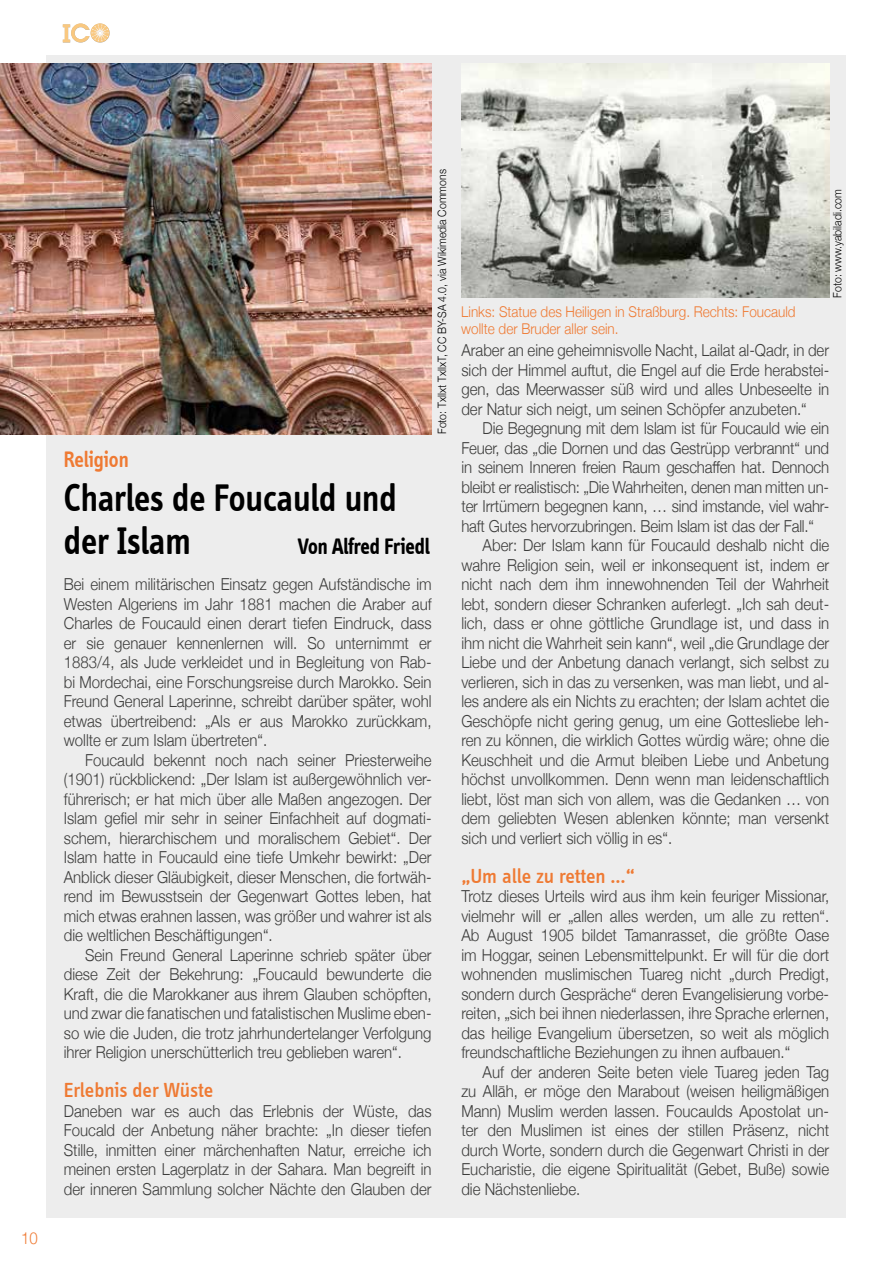
<style>
.page{position:relative;width:893px;height:1263px;background:#fff}
.page>*{position:absolute;margin:0;border:0;box-sizing:border-box;transform-origin:0 0}
.t1{font:600 39.6px/43.2px "Info Disp";letter-spacing:-.005em;color:#000;scale:.91 1}
.t2{font:700 23.1px "Info Disp";letter-spacing:-.01em;color:#000;scale:.91 1}
.t3{font:600 23.1px "Info Disp";color:#ef7a33;scale:.91 1}
.t4{font:500 21px "Info Disp";color:#ef7a33}
.t5{font:300 16.5px/19.5px "Helvetica Neue";color:#3c3c3b;text-align:justify;scale:.91 1}
.t6{font:300 16.5px "Helvetica Neue";color:#ef7a33;scale:.91 1}
.t7{font:300 14.85px/16.2px "Helvetica Neue";color:#ef7a33;scale:.91 1}
.t8{font:300 11.55px "Helvetica Neue";color:#000;scale:.91 1}
</style>
<div class="page">
<svg style="left:63px;top:23px;width:47px;height:20px"></svg>
<div style="left:47px;top:55px;width:799px;height:1163px;background:#ededed"></div>
<img style="left:0;top:64px;width:432px;height:370px">
<img style="left:461px;top:64px;width:368px;height:234px">
<p class="t6" style="left:21px;top:1225px;width:20px">10</p>
<p class="t8" style="left:433px;top:434px;width:292px;rotate:-90deg">Foto: Txllxt TxllxT, CC BY-SA 4.0, via Wikimedia Commons</p>
<h2 class="t3" style="left:64px;top:447px;width:73px">Religion</h2>
<h1 class="t1" style="left:64px;top:476px;width:367px">Charles de Foucauld und der Islam</h1>
<h2 class="t2" style="left:298px;top:533px;width:146px">Von Alfred Friedl</h2>
<p class="t5" style="left:64px;top:573px;width:406px">Bei einem militärischen Einsatz gegen Aufständische im Westen Algeriens im Jahr 1881 machen die Araber auf Charles de Foucauld einen derart tiefen Eindruck, dass er sie genauer kennenlernen will. So unternimmt er 1883/4, als Jude verkleidet und in Begleitung von Rab&shy;bi Mordechai, eine Forschungsreise durch Marokko. Sein Freund General Laperinne, schreibt darüber später, wohl etwas übertreibend: „Als er aus Marokko zurückkam, wollte er zum Islam übertreten“.</p>
<p class="t5" style="left:64px;top:749px;width:406px;text-indent:21px">Foucauld bekennt noch nach seiner Priesterweihe (1901) rückblickend: „Der Islam ist außergewöhnlich ver&shy;führerisch; er hat mich über alle Maßen angezogen. Der Islam gefiel mir sehr in seiner Einfachheit auf dogmati&shy;schem, hierarchischem und moralischem Gebiet“. Der Islam hatte in Foucauld eine tiefe Umkehr bewirkt: „Der Anblick dieser Gläubigkeit, dieser Menschen, die fortwäh&shy;rend im Bewusstsein der Gegenwart Gottes leben, hat mich etwas erahnen lassen, was größer und wahrer ist als die weltlichen Beschäftigungen“.</p>
<p class="t5" style="left:64px;top:944px;width:406px;text-indent:21px">Sein Freund General Laperinne schrieb später über diese Zeit der Bekehrung: „Foucauld bewunderte die Kraft, die die Marokkaner aus ihrem Glauben schöpften, und zwar die fanatischen und fatalistischen Muslime eben&shy;so wie die Juden, die trotz jahrhundertelanger Verfolgung ihrer Religion unerschütterlich treu geblieben waren“.</p>
<p class="t4" style="left:64px;top:1079px;width:151px">Erlebnis der Wüste</p>
<p class="t5" style="left:64px;top:1100px;width:406px">Daneben war es auch das Erlebnis der Wüste, das Foucald der Anbetung näher brachte: „In dieser tiefen Stille, inmitten einer märchenhaften Natur, erreiche ich meinen ersten Lagerplatz in der Sahara. Man begreift in der inneren Sammlung solcher Nächte den Glauben der</p>
<p class="t7" style="left:461px;top:303px;width:369px">Links: Statue des Heiligen in Straßburg. Rechts: Foucauld wollte der Bruder aller sein.</p>
<p class="t8" style="left:828px;top:298px;width:121px;rotate:-90deg">Foto: www.yabiladi.com</p>
<p class="t5" style="left:461px;top:339px;width:406px">Araber an eine geheimnisvolle Nacht, Lailat al-Qadr, in der sich der Himmel auftut, die Engel auf die Erde herabstei&shy;gen, das Meerwasser süß wird und alles Unbeseelte in der Natur sich neigt, um seinen Schöpfer anzubeten.“</p>
<p class="t5" style="left:483px;top:417px;width:382px">Die Begegnung mit dem Islam ist für Foucauld wie ein</p>
<p class="t5" style="left:461px;top:437px;width:406px">Feuer, das „die Dornen und das Gestrüpp verbrannt“ und</p>
<p class="t5" style="left:461px;top:456px;width:406px">in seinem Inneren freien Raum geschaffen hat. Dennoch</p>
<p class="t5" style="left:461px;top:476px;width:406px">bleibt er realistisch: „Die Wahrheiten, denen man mitten un-</p>
<p class="t5" style="left:461px;top:495px;width:406px">ter Irrtümern begegnen kann, … sind imstande, viel wahr-</p>
<p class="t5" style="left:461px;top:515px;width:389px">haft Gutes hervorzubringen. Beim Islam ist das der Fall.“</p>
<p class="t5" style="left:483px;top:534px;width:382px">Aber: Der Islam kann für Foucauld deshalb nicht die</p>
<p class="t5" style="left:461px;top:554px;width:406px">wahre Religion sein, weil er inkonsequent ist, indem er</p>
<p class="t5" style="left:461px;top:573px;width:406px">nicht nach dem ihm innewohnenden Teil der Wahrheit</p>
<p class="t5" style="left:461px;top:593px;width:406px">lebt, sondern dieser Schranken auferlegt. „Ich sah deut-</p>
<p class="t5" style="left:461px;top:612px;width:406px">lich, dass er ohne göttliche Grundlage ist, und dass in</p>
<p class="t5" style="left:461px;top:632px;width:406px">ihm nicht die Wahrheit sein kann“, weil „die Grundlage der</p>
<p class="t5" style="left:461px;top:651px;width:406px">Liebe und der Anbetung danach verlangt, sich selbst zu</p>
<p class="t5" style="left:461px;top:671px;width:406px">verlieren, sich in das zu versenken, was man liebt, und al-</p>
<p class="t5" style="left:461px;top:690px;width:406px">les andere als ein Nichts zu erachten; der Islam achtet die</p>
<p class="t5" style="left:461px;top:710px;width:406px">Geschöpfe nicht gering genug, um eine Gottesliebe leh-</p>
<p class="t5" style="left:461px;top:729px;width:406px">ren zu können, die wirklich Gottes würdig wäre; ohne die</p>
<p class="t5" style="left:461px;top:749px;width:406px">Keuschheit und die Armut bleiben Liebe und Anbetung</p>
<p class="t5" style="left:461px;top:769px;width:406px">höchst unvollkommen. Denn wenn man leidenschaftlich</p>
<p class="t5" style="left:461px;top:788px;width:406px">liebt, löst man sich von allem, was die Gedanken … von</p>
<p class="t5" style="left:461px;top:808px;width:406px">dem geliebten Wesen ablenken könnte; man versenkt</p>
<p class="t5" style="left:461px;top:827px;width:233px">sich und verliert sich völlig in es“.</p>
<p class="t4" style="left:461px;top:864px;width:175px">„Um alle zu retten …“</p>
<p class="t5" style="left:461px;top:885px;width:406px">Trotz dieses Urteils wird aus ihm kein feuriger Missionar, vielmehr will er „allen alles werden, um alle zu retten“.<br>Ab August 1905 bildet Tamanrasset, die größte Oase im Hoggar, seinen Lebensmittelpunkt. Er will für die dort wohnenden muslimischen Tuareg nicht „durch Predigt, sondern durch Gespräche“ deren Evangelisierung vorbe&shy;reiten, „sich bei ihnen niederlassen, ihre Sprache erlernen, das heilige Evangelium übersetzen, so weit als möglich freundschaftliche Beziehungen zu ihnen aufbauen.“</p>
<p class="t5" style="left:461px;top:1061px;width:406px;text-indent:21px">Auf der anderen Seite beten viele Tuareg jeden Tag zu Allāh, er möge den Marabout (weisen heiligmäßigen Mann) Muslim werden lassen. Foucaulds Apostolat un&shy;ter den Muslimen ist eines der stillen Präsenz, nicht durch Worte, sondern durch die Gegenwart Christi in der Eucharistie, die eigene Spiritualität (Gebet, Buße) sowie die Nächstenliebe.</p>
</div>
